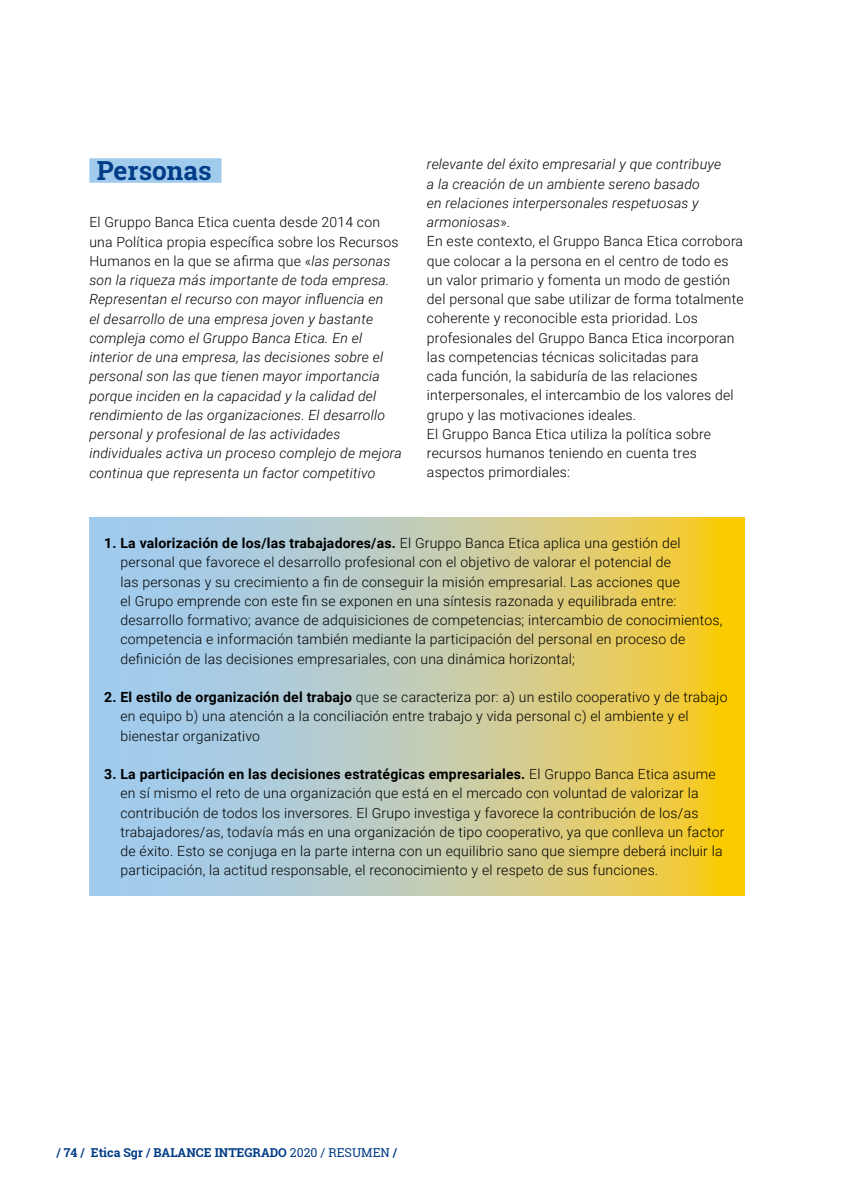
<style>
.page{position:relative;width:844px;height:1191px;background:#fff}
.page>*{position:absolute;margin:0;border:0;box-sizing:border-box;transform-origin:0 0}
.t1{font:700 26.25px "Roboto Slab";color:#003c87}
.t2{font:300 14px/19.2px "Roboto";letter-spacing:.015em;color:#000}
.t3{font:italic 300 14px/19.2px "Roboto";letter-spacing:.015em;color:#000}
.t4{font:700 12.25px "Roboto Slab";color:#003c87}
.s1{font-style:normal}
.s2{font-style:italic}
.s3{font-weight:700}
.s4{font-weight:400}
</style>
<div class="page">
<div style="left:89px;top:158px;width:132px;height:25px;background:#a1cbec"></div>
<svg style="left:89px;top:518px;width:655px;height:377px;background:#c6cba2"></svg>
<h1 class="t1" style="left:97px;top:153px;width:116px">Personas</h1>
<p class="t3" style="left:89px;top:212px;width:314px"><span class="s1">El Gruppo Banca Etica cuenta desde 2014 con una Política propia específica sobre los Recursos Humanos en la que se afirma que «</span>las personas son la riqueza más importante de toda empresa.<br>Representan el recurso con mayor influencia en<br>el desarrollo de una empresa joven y bastante compleja como el Gruppo Banca Etica. En el interior de una empresa, las decisiones sobre el personal son las que tienen mayor importancia porque inciden en la capacidad y la calidad del rendimiento de las organizaciones. El desarrollo personal y profesional de las actividades individuales activa un proceso complejo de mejora continua que representa un factor competitivo</p>
<p class="t2" style="left:427px;top:154px;width:318px"><span class="s2">relevante del éxito empresarial y que contribuye<br>a la creación de un ambiente sereno basado<br>en relaciones interpersonales respetuosas y armoniosas</span>».<br>En este contexto, el Gruppo Banca Etica corrobora que colocar a la persona en el centro de todo es un valor primario y fomenta un modo de gestión del personal que sabe utilizar de forma totalmente coherente y reconocible esta prioridad. Los profesionales del Gruppo Banca Etica incorporan las competencias técnicas solicitadas para<br>cada función, la sabiduría de las relaciones interpersonales, el intercambio de los valores del grupo y las motivaciones ideales.<br>El Gruppo Banca Etica utiliza la política sobre recursos humanos teniendo en cuenta tres aspectos primordiales:</p>
<p class="t2" style="left:120px;top:533px;width:603px;text-indent:-16px"><span class="s3">1. La valorización de los/las trabajadores/as.</span> El Gruppo Banca Etica aplica una gestión del personal que favorece el desarrollo profesional con el objetivo de valorar el potencial de<br>las personas y su crecimiento a fin de conseguir la misión empresarial. Las acciones que<br>el Grupo emprende con este fin se exponen en una síntesis razonada y equilibrada entre: desarrollo formativo; avance de adquisiciones de competencias; intercambio de conocimientos, competencia e información también mediante la participación del personal en proceso de definición de las decisiones empresariales, con una dinámica horizontal;</p>
<p class="t2" style="left:120px;top:687px;width:608px;text-indent:-16px"><span class="s3">2. El estilo de organización del trabajo</span> que se caracteriza por: a) un estilo cooperativo y de trabajo en equipo b) una atención a la conciliación entre trabajo y vida personal c) el ambiente y el bienestar organizativo</p>
<p class="t2" style="left:120px;top:764px;width:605px;text-indent:-16px"><span class="s3">3. La participación en las decisiones estratégicas empresariales.</span> El Gruppo Banca Etica asume en sí mismo el reto de una organización que está en el mercado con voluntad de valorizar la contribución de todos los inversores. El Grupo investiga y favorece la contribución de los/as trabajadores/as, todavía más en una organización de tipo cooperativo, ya que conlleva un factor de éxito. Esto se conjuga en la parte interna con un equilibrio sano que siempre deberá incluir la participación, la actitud responsable, el reconocimiento y el respeto de sus funciones.</p>
<p class="t4" style="left:56px;top:1144px;width:342px">/ 74 / Etica Sgr / BALANCE INTEGRADO <span class="s4">2020 / RESUMEN</span> /</p>
</div>
